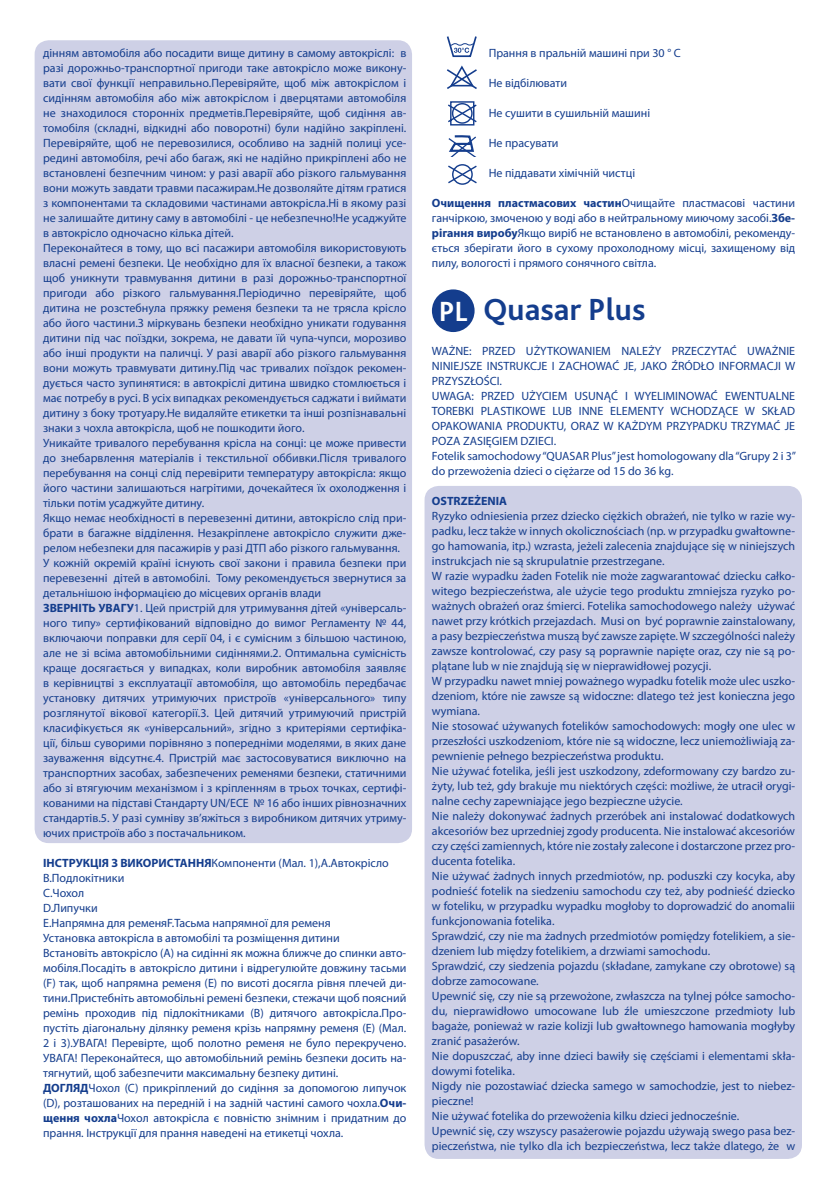
<style>
.page{position:relative;width:834px;height:1185px;background:#fff}
.page>*{position:absolute;margin:0;border:0;box-sizing:border-box;transform-origin:0 0}
.t1{font:700 32px "Bliss 2";color:#143d8d}
.t2{font:700 29px "Bliss 2";color:#fff}
.t3{font:12px/15px "Myriad Pro";color:#143d8d}
.t4{font:700 12px "Myriad Pro";color:#143d8d}
.s1{font-weight:700}
</style>
<div class="page">
<div style="left:35px;top:40px;width:377px;height:803px;background:#ced0e6;border-radius:14px"></div>
<div style="left:424px;top:486px;width:377px;height:673px;background:#ced0e6;border-radius:14px"></div>
<svg style="left:447px;top:65px;width:30px;height:24px"></svg>
<svg style="left:448px;top:135px;width:28px;height:21px"></svg>
<svg style="left:448px;top:101px;width:29px;height:25px"></svg>
<svg style="left:448px;top:164px;width:29px;height:21px"></svg>
<svg style="left:447px;top:36px;width:30px;height:22px"></svg>
<div style="left:431px;top:289px;width:43px;height:43px;background:#143d8d;border-radius:50%"></div>
<p class="t3" style="left:43px;top:46px;width:364px">дінням автомобіля або посадити вище дитину в самому автокріслі: в разі дорожньо-транспортної пригоди таке автокрісло може викону&shy;вати свої функції неправильно.Перевіряйте, щоб між автокріслом і сидінням автомобіля або між автокріслом і дверцятами автомобіля не знаходилося сторонніх предметів.Перевіряйте, щоб сидіння ав&shy;томобіля (складні, відкидні або поворотні) були надійно закріплені.<br>Перевіряйте, щоб не перевозилися, особливо на задній полиці усе&shy;редині автомобіля, речі або багаж, які не надійно прикріплені або не встановлені безпечним чином: у разі аварії або різкого гальмування вони можуть завдати травми пасажирам.Не дозволяйте дітям гратися з компонентами та складовими частинами автокрісла.Ні в якому разі не залишайте дитину саму в автомобілі - це небезпечно!Не усаджуйте в автокрісло одночасно кілька дітей.<br>Переконайтеся в тому, що всі пасажири автомобіля використовують власні ремені безпеки. Це необхідно для їх власної безпеки, а також щоб уникнути травмування дитини в разі дорожньо-транспортної пригоди або різкого гальмування.Періодично перевіряйте, щоб дитина не розстебнула пряжку ременя безпеки та не трясла крісло або його частини.З міркувань безпеки необхідно уникати годування дитини під час поїздки, зокрема, не давати їй чупа-чупси, морозиво або інші продукти на паличці. У разі аварії або різкого гальмування вони можуть травмувати дитину.Під час тривалих поїздок рекомен&shy;дується часто зупинятися: в автокріслі дитина швидко стомлюється і має потребу в русі. В усіх випадках рекомендується саджати і виймати дитину з боку тротуару.Не видаляйте етикетки та інші розпізнавальні знаки з чохла автокрісла, щоб не пошкодити його.<br>Уникайте тривалого перебування крісла на сонці: це може привести до знебарвлення матеріалів і текстильної оббивки.Після тривалого перебування на сонці слід перевірити температуру автокрісла: якщо його частини залишаються нагрітими, дочекайтеся їх охолодження і тільки потім усаджуйте дитину.<br>Якщо немає необхідності в перевезенні дитини, автокрісло слід при&shy;брати в багажне відділення. Незакріплене автокрісло служити дже&shy;релом небезпеки для пасажирів у разі ДТП або різкого гальмування.<br>У кожній окремій країні існують свої закони і правила безпеки при перевезенні дітей в автомобілі. Тому рекомендується звернутися за детальнішою інформацією до місцевих органів влади<br><span class="s1">ЗВЕРНІТЬ УВАГУ</span>1. Цей пристрій для утримування дітей «універсаль&shy;ного типу» сертифікований відповідно до вимог Регламенту № 44, включаючи поправки для серії 04, і є сумісним з більшою частиною, але не зі всіма автомобільними сидіннями.2. Оптимальна сумісність краще досягається у випадках, коли виробник автомобіля заявляє в керівництві з експлуатації автомобіля, що автомобіль передбачає установку дитячих утримуючих пристроїв «універсального» типу розглянутої вікової категорії.3. Цей дитячий утримуючий пристрій класифікується як «універсальний», згідно з критеріями сертифіка&shy;ції, більш суворими порівняно з попередніми моделями, в яких дане зауваження відсутнє.4. Пристрій має застосовуватися виключно на транспортних засобах, забезпечених ременями безпеки, статичними або зі втягуючим механізмом і з кріпленням в трьох точках, сертифі&shy;кованими на підставі Стандарту UN/ECE № 16 або інших рівнозначних стандартів.5. У разі сумніву зв’яжіться з виробником дитячих утриму&shy;ючих пристроїв або з постачальником.</p>
<p class="t3" style="left:43px;top:856px;width:364px"><span class="s1">ІНСТРУКЦІЯ З ВИКОРИСТАННЯ</span>Компоненти (Мал. 1),A.Автокрісло B.Подлокітники<br>C.Чохол<br>D.Липучки<br>E.Напрямна для ременяF.Тасьма напрямної для ременя<br>Установка автокрісла в автомобілі та розміщення дитини<br>Встановіть автокрісло (A) на сидінні як можна ближче до спинки авто&shy;мобіля.Посадіть в автокрісло дитини і відрегулюйте довжину тасьми (F) так, щоб напрямна ременя (E) по висоті досягла рівня плечей ди&shy;тини.Пристебніть автомобільні ремені безпеки, стежачи щоб поясний ремінь проходив під підлокітниками (B) дитячого автокрісла.Про&shy;пустіть діагональну ділянку ременя крізь напрямну ременя (E) (Мал.<br>2 і 3).УВАГА! Перевірте, щоб полотно ременя не було перекручено.<br>УВАГА! Переконайтеся, що автомобільний ремінь безпеки досить на&shy;тягнутий, щоб забезпечити максимальну безпеку дитині.<br><span class="s1">ДОГЛЯД</span>Чохол (C) прикріплений до сидіння за допомогою липучок (D), розташованих на передній і на задній частині самого чохла.<span class="s1">Очи&shy;щення чохла</span>Чохол автокрісла є повністю знімним і придатним до прання. Інструкції для прання наведені на етикетці чохла.</p>
<p class="t3" style="left:488px;top:46px;width:193px">Прання в пральній машині при 30 ° C</p>
<p class="t3" style="left:488px;top:76px;width:80px">Не відбілювати</p>
<p class="t3" style="left:488px;top:106px;width:163px">Не сушити в сушильній машині</p>
<p class="t3" style="left:488px;top:136px;width:71px">Не прасувати</p>
<p class="t3" style="left:488px;top:166px;width:148px">Не піддавати хімічній чистці</p>
<p class="t3" style="left:431px;top:196px;width:364px;text-align:justify"><span class="s1">Очищення пластмасових частин</span>Очищайте пластмасові частини ганчіркою, змоченою у воді або в нейтральному миючому засобі.<span class="s1">Збе&shy;рігання виробу</span>Якщо виріб не встановлено в автомобілі, рекоменду&shy;ється зберігати його в сухому прохолодному місці, захищеному від пилу, вологості і прямого сонячного світла.</p>
<h1 class="t1" style="left:482px;top:297px;width:164px">Quasar Plus</h1>
<p class="t3" style="left:431px;top:345px;width:365px">WAŻNE: PRZED UŻYTKOWANIEM NALEŻY PRZECZYTAĆ UWAŻNIE NINIEJSZE INSTRUKCJE I ZACHOWAĆ JE, JAKO ŹRÓDŁO INFORMACJI W PRZYSZŁOŚCI.<br>UWAGA: PRZED UŻYCIEM USUNĄĆ I WYELIMINOWAĆ EWENTUALNE TOREBKI PLASTIKOWE LUB INNE ELEMENTY WCHODZĄCE W SKŁAD OPAKOWANIA PRODUKTU, ORAZ W KAŻDYM PRZYPADKU TRZYMAĆ JE POZA ZASIĘGIEM DZIECI.<br>Fotelik samochodowy “QUASAR Plus” jest homologowany dla “Grupy 2 i 3” do przewożenia dzieci o ciężarze od 15 do 36 kg.</p>
<p class="t4" style="left:431px;top:494px;width:77px">OSTRZEŻENIA</p>
<p class="t3" style="left:431px;top:510px;width:364px">Ryzyko odniesienia przez dziecko ciężkich obrażeń, nie tylko w razie wy&shy;padku, lecz także w innych okolicznościach (np. w przypadku gwałtowne&shy;go hamowania, itp.) wzrasta, jeżeli zalecenia znajdujące się w niniejszych instrukcjach nie są skrupulatnie przestrzegane.<br>W razie wypadku żaden Fotelik nie może zagwarantować dziecku całko&shy;witego bezpieczeństwa, ale użycie tego produktu zmniejsza ryzyko po&shy;ważnych obrażeń oraz śmierci. Fotelika samochodowego należy używać nawet przy krótkich przejazdach. Musi on być poprawnie zainstalowany, a pasy bezpieczeństwa muszą być zawsze zapięte. W szczególności należy zawsze kontrolować, czy pasy są poprawnie napięte oraz, czy nie są po&shy;plątane lub w nie znajdują się w nieprawidłowej pozycji.<br>W przypadku nawet mniej poważnego wypadku fotelik może ulec uszko&shy;dzeniom, które nie zawsze są widoczne: dlatego też jest konieczna jego wymiana.<br>Nie stosować używanych fotelików samochodowych: mogły one ulec w przeszłości uszkodzeniom, które nie są widoczne, lecz uniemożliwiają za&shy;pewnienie pełnego bezpieczeństwa produktu.<br>Nie używać fotelika, jeśli jest uszkodzony, zdeformowany czy bardzo zu&shy;żyty, lub też, gdy brakuje mu niektórych części: możliwe, że utracił orygi&shy;nalne cechy zapewniające jego bezpieczne użycie.<br>Nie należy dokonywać żadnych przeróbek ani instalować dodatkowych akcesoriów bez uprzedniej zgody producenta. Nie instalować akcesoriów czy części zamiennych, które nie zostały zalecone i dostarczone przez pro&shy;ducenta fotelika.<br>Nie używać żadnych innych przedmiotów, np. poduszki czy kocyka, aby podnieść fotelik na siedzeniu samochodu czy też, aby podnieść dziecko w foteliku, w przypadku wypadku mogłoby to doprowadzić do anomalii funkcjonowania fotelika.<br>Sprawdzić, czy nie ma żadnych przedmiotów pomiędzy fotelikiem, a sie&shy;dzeniem lub między fotelikiem, a drzwiami samochodu.<br>Sprawdzić, czy siedzenia pojazdu (składane, zamykane czy obrotowe) są dobrze zamocowane.<br>Upewnić się, czy nie są przewożone, zwłaszcza na tylnej półce samocho&shy;du, nieprawidłowo umocowane lub źle umieszczone przedmioty lub bagaże, ponieważ w razie kolizji lub gwałtownego hamowania mogłyby zranić pasażerów.<br>Nie dopuszczać, aby inne dzieci bawiły się częściami i elementami skła&shy;dowymi fotelika.<br>Nigdy nie pozostawiać dziecka samego w samochodzie, jest to niebez&shy;pieczne!<br>Nie używać fotelika do przewożenia kilku dzieci jednocześnie.<br>Upewnić się, czy wszyscy pasażerowie pojazdu używają swego pasa bez&shy;pieczeństwa, nie tylko dla ich bezpieczeństwa, lecz także dlatego, że w</p>
<h2 class="t2" style="left:438px;top:300px;width:30px">PL</h2>
</div>
